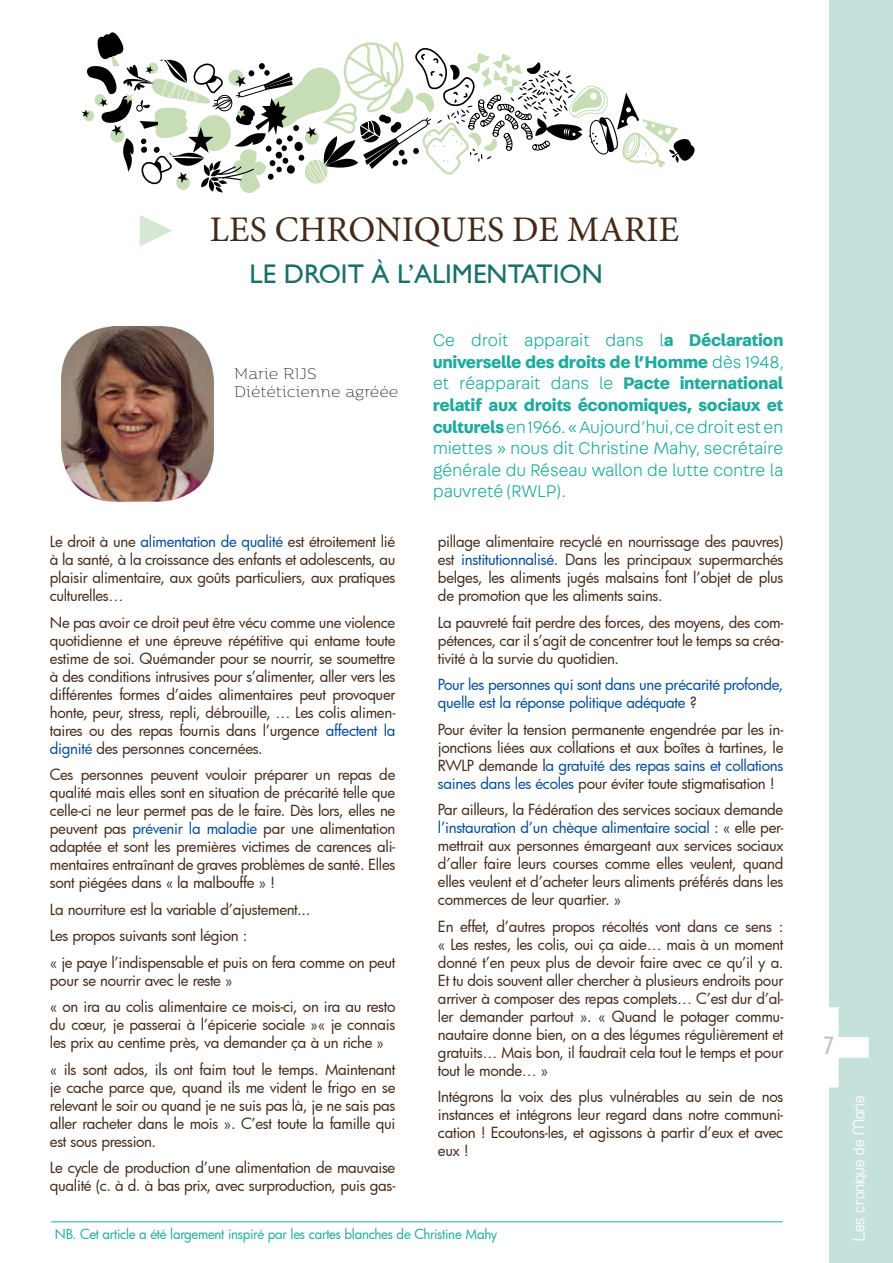
<style>
.page{position:relative;width:893px;height:1263px;background:#fff}
.page>*{position:absolute;margin:0;border:0;box-sizing:border-box;transform-origin:0 0}
.t1{font:700 67.5px "Minion Pro";color:#d5e8d3}
.t2{font:36px "Minion Pro";color:#432918}
.t3{font:27px "Gill Sans";color:#1a706b}
.t4{font:22.5px "Kelson Sans";color:#c2c2c2}
.t5{font:300 18px/21.6px "Fabriga";letter-spacing:-.02em;color:#1eab9c;text-align:justify}
.t6{font:18px "Duepuntozero";color:#f6f6f6}
.t7{font:15px/18px "Futura";letter-spacing:-.02em;color:#432918;text-align:justify}
.t8{font:15px/18px "Futura";letter-spacing:-.02em;color:#004a9b}
.t9{font:15px/18px "Moreno Rough X Thin";color:#000}
.t10{font:13.5px "Futura";letter-spacing:-.02em;color:#1eab9c}
.s1{font-weight:700}
.s2{color:#004a9b}
.s3{color:#432918}
</style>
<div class="page">
<div style="left:829px;top:0;width:64px;height:1263px;background:#c5e1dc"></div>
<svg style="left:829px;top:1007px;width:40px;height:80px"></svg>
<img style="left:60px;top:325px;width:155px;height:177px">
<div style="left:60px;top:325px;width:155px;height:178px;border:2px solid #f5fbfe;border-radius:55px"></div>
<svg style="left:82px;top:32px;width:613px;height:161px"></svg>
<hr style="left:51px;top:1221px;width:731px;height:1px;background:#1eab9c">
<h1 class="t1" style="left:135px;top:179px;width:42px">▶</h1>
<h2 class="t2" style="left:210px;top:205px;width:471px">LES CHRONIQUES DE MARIE</h2>
<h3 class="t3" style="left:250px;top:258px;width:27px">LEDROIT</h3>
<h3 class="t3" style="left:371px;top:258px;width:59px">À L’ALIMENTATION</h3>
<p class="t9" style="left:234px;top:364px;width:166px">Marie RIJS<br>Diététicienne agréée</p>
<p class="t5" style="left:433px;top:329px;width:352px">Ce droit apparait dans l<span class="s1">a Déclaration universelle des droits de l’Homme</span> dès 1948, et réapparait dans le <span class="s1">Pacte international relatif aux droits économiques, sociaux et culturels</span> en 1966. « Aujourd’hui, ce droit est en miettes » nous dit Christine Mahy, secrétaire générale du Réseau wallon de lutte contre la pauvreté (RWLP).</p>
<p class="t7" style="left:50px;top:532px;width:347px">Le droit à une <span class="s2">alimentation de qualité</span> est étroitement lié à la santé, à la croissance des enfants et adolescents, au plaisir alimentaire, aux goûts particuliers, aux pratiques culturelles…</p>
<p class="t7" style="left:50px;top:613px;width:347px">Ne pas avoir ce droit peut être vécu comme une violence quotidienne et une épreuve répétitive qui entame toute estime de soi. Quémander pour se nourrir, se soumettre à des conditions intrusives pour s’alimenter, aller vers les différentes formes d’aides alimentaires peut provoquer honte, peur, stress, repli, débrouille, … Les colis alimen&shy;taires ou des repas fournis dans l’urgence <span class="s2">affectent la dignité</span> des personnes concernées.</p>
<p class="t7" style="left:50px;top:765px;width:347px">Ces personnes peuvent vouloir préparer un repas de qualité mais elles sont en situation de précarité telle que celle-ci ne leur permet pas de le faire. Dès lors, elles ne peuvent pas <span class="s2">prévenir la maladie</span> par une alimentation adaptée et sont les premières victimes de carences ali&shy;mentaires entraînant de graves problèmes de santé. Elles sont piégées dans « la malbouffe » !</p>
<p class="t7" style="left:50px;top:896px;width:347px;line-height:26.5px;text-align:left">La nourriture est la variable d’ajustement...<br>Les propos suivants sont légion :<br>« je paye l’indispensable et puis on fera comme on peut</p>
<p class="t7" style="left:50px;top:967px;width:347px;line-height:26.5px">pour se nourrir avec le reste »<br>« on ira au colis alimentaire ce mois-ci, on ira au resto</p>
<p class="t7" style="left:50px;top:1015px;width:347px">du cœur, je passerai à l’épicerie sociale »« je connais les prix au centime près, va demander ça à un riche »</p>
<p class="t7" style="left:50px;top:1060px;width:347px">« ils sont ados, ils ont faim tout le temps. Maintenant je cache parce que, quand ils me vident le frigo en se relevant le soir ou quand je ne suis pas là, je ne sais pas aller racheter dans le mois ». C’est toute la famille qui est sous pression.</p>
<p class="t7" style="left:50px;top:1158px;width:347px">Le cycle de production d’une alimentation de mauvaise qualité (c. à d. à bas prix, avec surproduction, puis gas-</p>
<p class="t7" style="left:438px;top:532px;width:347px">pillage alimentaire recyclé en nourrissage des pauvres) est <span class="s2">institutionnalisé</span>. Dans les principaux supermarchés belges, les aliments jugés malsains font l’objet de plus de promotion que les aliments sains.</p>
<p class="t7" style="left:438px;top:613px;width:347px">La pauvreté fait perdre des forces, des moyens, des com&shy;pétences, car il s’agit de concentrer tout le temps sa créa&shy;tivité à la survie du quotidien.</p>
<p class="t8" style="left:438px;top:675px;width:347px">Pour les personnes qui sont dans une précarité profonde, quelle est la réponse politique adéquate <span class="s3">?</span></p>
<p class="t7" style="left:438px;top:720px;width:347px">Pour éviter la tension permanente engendrée par les in&shy;jonctions liées aux collations et aux boîtes à tartines, le RWLP demande l<span class="s2">a gratuité des repas sains et collations saines dans les écoles</span> pour éviter toute stigmatisation !</p>
<p class="t7" style="left:438px;top:800px;width:347px">Par ailleurs, la Fédération des services sociaux demande <span class="s2">l’instauration d’un chèque alimentaire social</span> : « elle per&shy;mettrait aux personnes émargeant aux services sociaux d’aller faire leurs courses comme elles veulent, quand elles veulent et d’acheter leurs aliments préférés dans les commerces de leur quartier. »</p>
<p class="t7" style="left:438px;top:917px;width:347px">En effet, d’autres propos récoltés vont dans ce sens : « Les restes, les colis, oui ça aide… mais à un moment donné t’en peux plus de devoir faire avec ce qu’il y a.<br>Et tu dois souvent aller chercher à plusieurs endroits pour arriver à composer des repas complets… C’est dur d’al&shy;ler demander partout ». « Quand le potager commu&shy;nautaire donne bien, on a des légumes régulièrement et gratuits… Mais bon, il faudrait cela tout le temps et pour tout le monde… »</p>
<p class="t7" style="left:438px;top:1087px;width:347px">Intégrons la voix des plus vulnérables au sein de nos instances et intégrons leur regard dans notre communi&shy;cation ! Ecoutons-les, et agissons à partir d’eux et avec eux !</p>
<p class="t10" style="left:55px;top:1225px;width:444px">NB. Cet article a été largement inspiré par les cartes blanches de Christine Mahy</p>
<h3 class="t4" style="left:824px;top:1032px;width:12px">7</h3>
<p class="t6" style="left:849px;top:1241px;width:147px;rotate:-90deg">Les cronique de Marie</p>
<p class="t6" style="left:845px;top:1241px;width:135px;rotate:-90deg">Cchronique de Marie</p>
</div>
